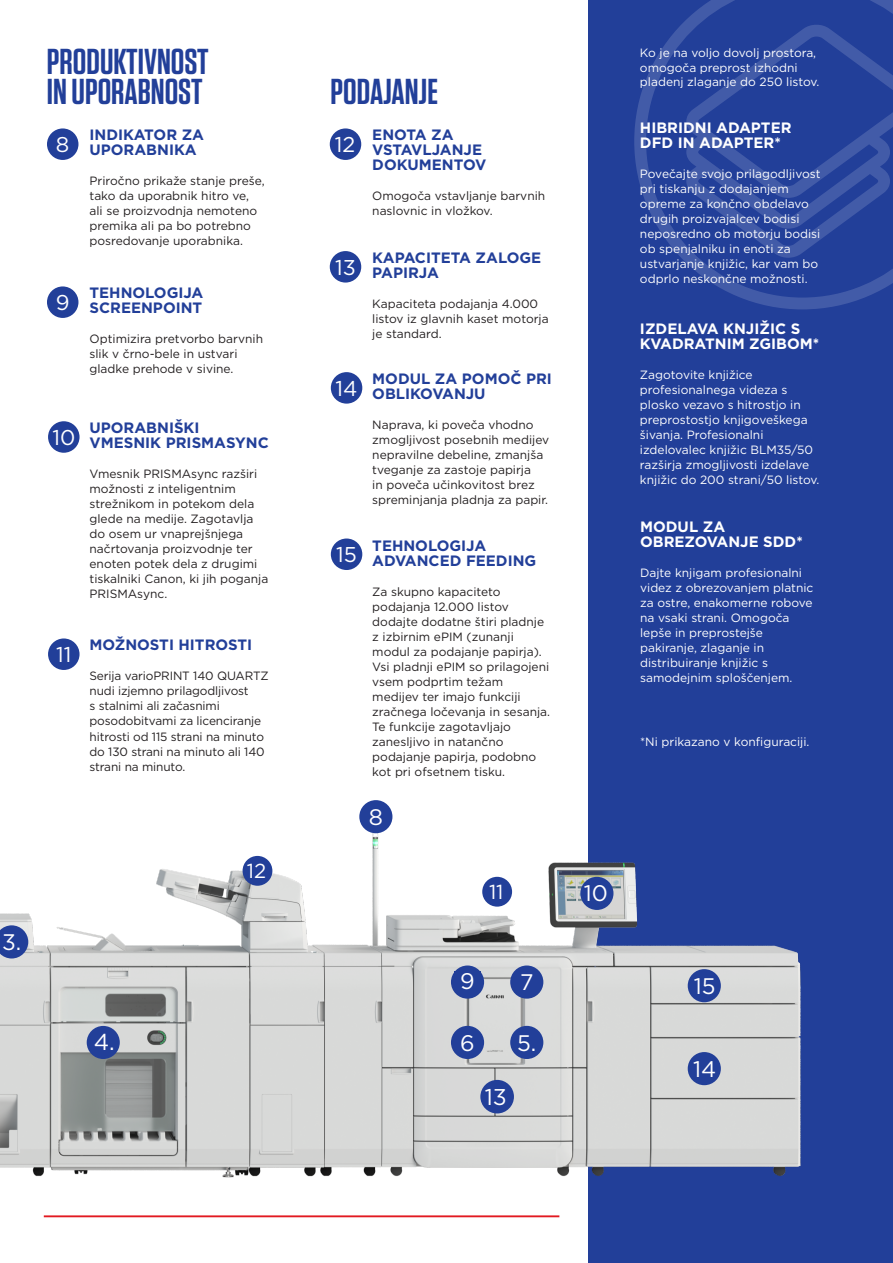
<style>
.page{position:relative;width:893px;height:1263px;background:#fff}
.page>*{position:absolute;margin:0;border:0;box-sizing:border-box;transform-origin:0 0}
.t1{font:600 36px/30px "Tungsten";color:#223f99}
.t2{font:22.95px "Gotham";color:#fff}
.t3{font:22.8px "Gotham";color:#fff}
.t4{font:22.5px "Gotham";color:#fff}
.t5{font:21.3px "Gotham";color:#fff}
.t6{font:20.25px "Gotham";color:#fff}
.DIAGRAM_subhead{font:700 15px/15px "Gotham";color:#223f99}
.DIAGRAM_subhead-2{font:700 15px/15px "Gotham";color:#fff}
.DIAGRAM_text{font:700 15px/15px "Gotham";color:#fff}
.DIAGRAM_text-2{font:12px/15px "Gotham";color:#231f20}
.DIAGRAM_subhead-3{font:12px/15px "Gotham";color:#fff}
.DIAGRAM_text-3{font:12px/15px "Gotham";color:#fff}
.INTRO_style{font:12px "Gotham";color:#fff}
</style>
<div class="page">
<div style="left:589px;top:0;width:304px;height:1263px;background:#223f99"></div>
<img style="left:0;top:759px;width:801px;height:504px">
<svg style="left:634px;top:0;width:259px;height:309px"></svg>
<svg style="left:686px;top:23px;width:207px;height:235px"></svg>
<svg style="left:0;top:925px;width:28px;height:33px"></svg>
<div style="left:87px;top:1026px;width:33px;height:33px;background:#223f99;border-radius:50%"></div>
<div style="left:510px;top:1026px;width:33px;height:33px;background:#223f99;border-radius:50%"></div>
<div style="left:451px;top:1026px;width:33px;height:33px;background:#223f99;border-radius:50%"></div>
<div style="left:510px;top:965px;width:33px;height:34px;background:#223f99;border-radius:50%"></div>
<div style="left:451px;top:965px;width:33px;height:34px;background:#223f99;border-radius:50%"></div>
<div style="left:454px;top:971px;width:27px;height:20px;background:#223f99"></div>
<div style="left:359px;top:800px;width:33px;height:33px;background:#223f99;border-radius:50%"></div>
<div style="left:243px;top:856px;width:29px;height:30px;background:#223f99;border-radius:50%"></div>
<div style="left:480px;top:1080px;width:34px;height:33px;background:#223f99;border-radius:50%"></div>
<div style="left:580px;top:877px;width:33px;height:33px;background:#223f99;border-radius:50%"></div>
<div style="left:688px;top:969px;width:33px;height:33px;background:#223f99;border-radius:50%"></div>
<hr style="left:44px;top:1215px;width:515px;height:2px;background:#e21a21">
<div style="left:47px;top:128px;width:31px;height:32px;background:#223f99;border-radius:50%"></div>
<div style="left:47px;top:286px;width:31px;height:32px;background:#223f99;border-radius:50%"></div>
<div style="left:48px;top:421px;width:32px;height:32px;background:#223f99;border-radius:50%"></div>
<div style="left:330px;top:128px;width:31px;height:32px;background:#223f99;border-radius:50%"></div>
<div style="left:330px;top:251px;width:31px;height:32px;background:#223f99;border-radius:50%"></div>
<div style="left:331px;top:538px;width:31px;height:32px;background:#223f99;border-radius:50%"></div>
<div style="left:48px;top:638px;width:32px;height:32px;background:#223f99;border-radius:50%"></div>
<div style="left:482px;top:877px;width:30px;height:30px;background:#223f99;border-radius:50%"></div>
<div style="left:331px;top:372px;width:31px;height:32px;background:#223f99;border-radius:50%"></div>
<div style="left:688px;top:1052px;width:33px;height:33px;background:#223f99;border-radius:50%"></div>
<h3 class="t4" style="left:2px;top:928px;width:21px">3.</h3>
<p class="t1" style="left:47px;top:47px;width:163px">PRODUKTIVNOST<br>IN UPORABNOST</p>
<h3 class="t5" style="left:56px;top:131px;width:15px">8</h3>
<h3 class="t5" style="left:56px;top:289px;width:15px">9</h3>
<h5 class="DIAGRAM_subhead" style="left:90px;top:128px;width:116px">INDIKATOR ZA<br>UPORABNIKA</h5>
<p class="DIAGRAM_text-2" style="left:90px;top:173px;width:177px">Priročno prikaže stanje preše, tako da uporabnik hitro ve, ali se proizvodnja nemoteno premika ali pa bo potrebno posredovanje uporabnika.</p>
<h5 class="DIAGRAM_subhead" style="left:90px;top:286px;width:115px">TEHNOLOGIJA<br>SCREENPOINT</h5>
<p class="DIAGRAM_text-2" style="left:90px;top:331px;width:175px">Optimizira pretvorbo barvnih slik v črno-bele in ustvari gladke prehode v sivine.</p>
<h3 class="t5" style="left:52px;top:424px;width:24px">10</h3>
<h3 class="t5" style="left:56px;top:641px;width:17px">11</h3>
<h5 class="DIAGRAM_subhead" style="left:90px;top:420px;width:181px">UPORABNIŠKI<br>VMESNIK PRISMASYNC</h5>
<p class="DIAGRAM_text-2" style="left:90px;top:466px;width:180px">Vmesnik PRISMAsync razširi možnosti z inteligentnim strežnikom in potekom dela glede na medije. Zagotavlja do osem ur vnaprejšnjega načrtovanja proizvodnje ter enoten potek dela z drugimi tiskalniki Canon, ki jih poganja<br>PRISMAsync.</p>
<h5 class="DIAGRAM_subhead" style="left:90px;top:638px;width:164px">MOŽNOSTI HITROSTI</h5>
<p class="DIAGRAM_text-2" style="left:90px;top:668px;width:181px">Serija varioPRINT 140 QUARTZ nudi izjemno prilagodljivost<br>s stalnimi ali začasnimi posodobitvami za licenciranje hitrosti od 115 strani na minuto do 130 strani na minuto ali 140 strani na minuto.</p>
<h3 class="t6" style="left:247px;top:858px;width:21px">12</h3>
<p class="t1" style="left:331px;top:77px;width:109px">PODAJANJE</p>
<h3 class="t5" style="left:335px;top:131px;width:22px">12</h3>
<h5 class="DIAGRAM_subhead" style="left:372px;top:128px;width:116px">ENOTA ZA<br>VSTAVLJANJE<br>DOKUMENTOV</h5>
<p class="DIAGRAM_text-2" style="left:372px;top:188px;width:174px">Omogoča vstavljanje barvnih naslovnic in vložkov.</p>
<h3 class="t5" style="left:335px;top:254px;width:22px">13</h3>
<h3 class="t5" style="left:336px;top:375px;width:23px">14</h3>
<h3 class="t5" style="left:336px;top:541px;width:22px">15</h3>
<h5 class="DIAGRAM_subhead" style="left:372px;top:250px;width:170px">KAPACITETA ZALOGE<br>PAPIRJA</h5>
<p class="DIAGRAM_text-2" style="left:372px;top:296px;width:178px">Kapaciteta podajanja 4.000 listov iz glavnih kaset motorja je standard.</p>
<h5 class="DIAGRAM_subhead" style="left:372px;top:371px;width:181px">MODUL ZA POMOČ PRI<br>OBLIKOVANJU</h5>
<p class="DIAGRAM_text-2" style="left:372px;top:417px;width:178px">Naprava, ki poveča vhodno zmogljivost posebnih medijev nepravilne debeline, zmanjša tveganje za zastoje papirja<br>in poveča učinkovitost brez spreminjanja pladnja za papir.</p>
<h5 class="DIAGRAM_subhead" style="left:372px;top:538px;width:166px">TEHNOLOGIJA<br>ADVANCED FEEDING</h5>
<p class="DIAGRAM_text-2" style="left:372px;top:583px;width:179px">Za skupno kapaciteto podajanja 12.000 listov dodajte dodatne štiri pladnje z izbirnim ePIM (zunanji modul za podajanje papirja).<br>Vsi pladnji ePIM so prilagojeni vsem podprtim težam medijev ter imajo funkciji zračnega ločevanja in sesanja.<br>Te funkcije zagotavljajo zanesljivo in natančno podajanje papirja, podobno kot pri ofsetnem tisku.</p>
<h3 class="t4" style="left:369px;top:803px;width:16px">8</h3>
<h3 class="t6" style="left:489px;top:879px;width:16px">11</h3>
<h3 class="t4" style="left:460px;top:967px;width:16px">9</h3>
<h3 class="t4" style="left:520px;top:968px;width:15px">7</h3>
<h2 class="t2" style="left:94px;top:1027px;width:23px">4.</h2>
<h3 class="t4" style="left:460px;top:1028px;width:16px">6</h3>
<h3 class="t4" style="left:517px;top:1028px;width:21px">5.</h3>
<h3 class="t3" style="left:485px;top:1082px;width:24px">13</h3>
<h5 class="DIAGRAM_subhead-3" style="left:640px;top:46px;width:181px;line-height:14.4px">Ko je na voljo dovolj prostora, omogoča preprost izhodni pladenj zlaganje do 250 listov.</h5>
<h5 class="DIAGRAM_subhead-2" style="left:640px;top:120px;width:153px">HIBRIDNI ADAPTER<br>DFD IN ADAPTER*</h5>
<h5 class="DIAGRAM_subhead-3" style="left:640px;top:166px;width:182px">Povečajte svojo prilagodljivost pri tiskanju z dodajanjem opreme za končno obdelavo drugih proizvajalcev bodisi neposredno ob motorju bodisi ob spenjalniku in enoti za ustvarjanje knjižic, kar vam bo odprlo neskončne možnosti.</h5>
<p class="DIAGRAM_text" style="left:640px;top:321px;width:181px">IZDELAVA KNJIŽIC S<br>KVADRATNIM ZGIBOM*</p>
<p class="DIAGRAM_text-3" style="left:640px;top:367px;width:181px">Zagotovite knjižice profesionalnega videza s plosko vezavo s hitrostjo in preprostostjo knjigoveškega šivanja. Profesionalni izdelovalec knjižic BLM35/50 razširja zmogljivosti izdelave knjižic do 200 strani/50 listov.</p>
<h5 class="DIAGRAM_subhead-2" style="left:640px;top:519px;width:164px">MODUL ZA<br>OBREZOVANJE SDD*</h5>
<h5 class="DIAGRAM_subhead-3" style="left:640px;top:565px;width:175px">Dajte knjigam profesionalni videz z obrezovanjem platnic za ostre, enakomerne robove na vsaki strani. Omogoča lepše in preprostejše pakiranje, zlaganje in distribuiranje knjižic s samodejnim sploščenjem.</h5>
<h2 class="INTRO_style" style="left:640px;top:734px;width:171px">*Ni prikazano v konfiguraciji.</h2>
<h3 class="t4" style="left:584px;top:878px;width:26px">10</h3>
<h3 class="t4" style="left:694px;top:972px;width:23px">15</h3>
<h3 class="t4" style="left:693px;top:1054px;width:25px">14</h3>
</div>
